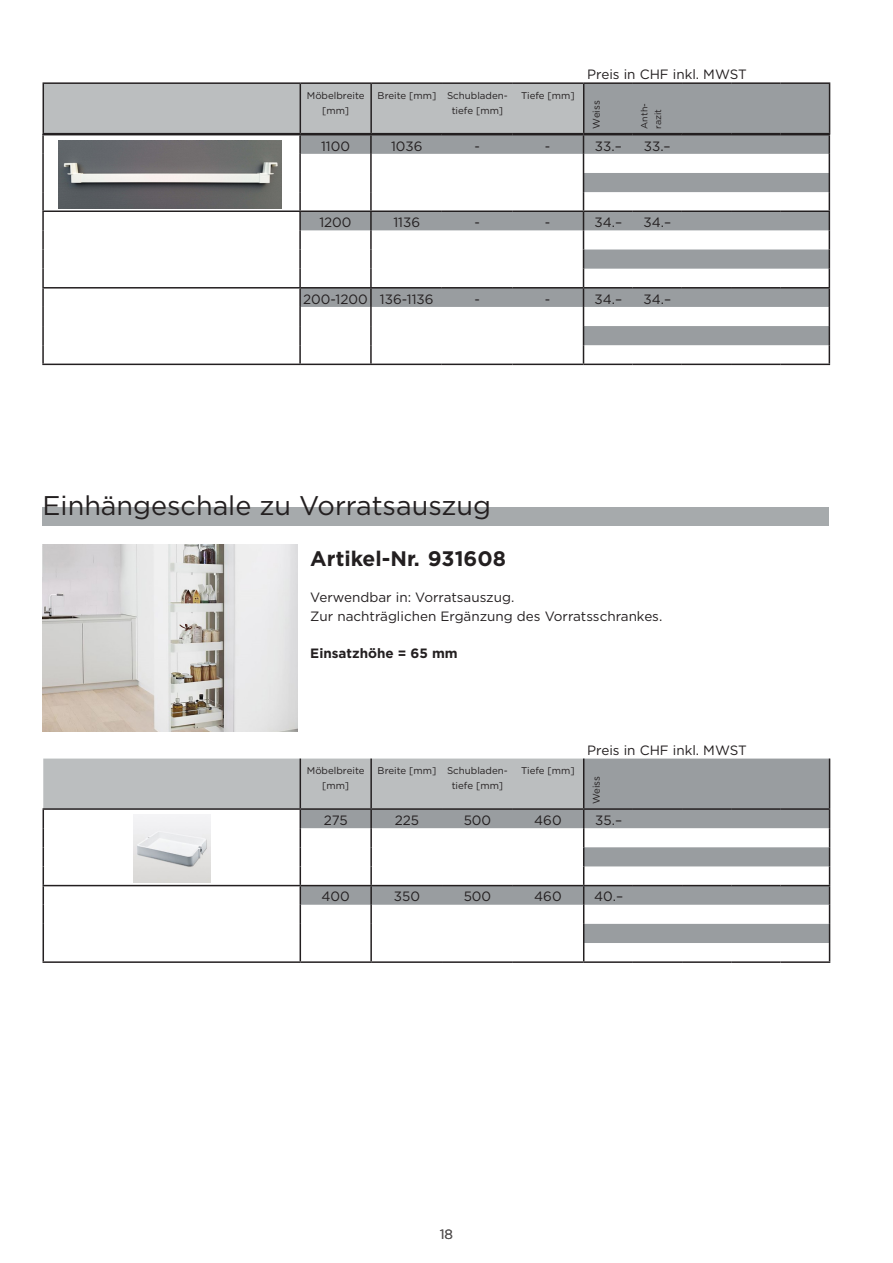
<style>
.page{position:relative;width:893px;height:1263px;background:#fff}
.page>*{position:absolute;margin:0;border:0;box-sizing:border-box;transform-origin:0 0}
.t1{font:27px "Gotham";color:#231f20}
.Art2{font:700 21px "Gotham";color:#231f20}
.tfz{font:13.5px "Gotham";color:#231f20}
.HK_Info_Body{font:13.5px "Gotham";color:#231f20}
.HK_Info_Body-2{font:700 13.5px "Gotham";color:#231f20}
.t2{font:13.5px "Gotham";color:#5a5757}
.htb{font:9.75px/15px "Gotham";color:#231f20;text-align:center}
.beschriftung{font:9.75px "Gotham";letter-spacing:-.005em;color:#231f20}
.beschriftung-2{font:9px/13.5px "Gotham";color:#231f20}
</style>
<div class="page">
<img style="left:43px;top:544px;width:255px;height:188px">
<div style="left:43px;top:507px;width:786px;height:19px;background:#a6aaac"></div>
<hr style="left:43px;top:82px;width:257px;height:2px;background:#231f20">
<hr style="left:300px;top:82px;width:71px;height:2px;background:#231f20">
<hr style="left:371px;top:82px;width:71px;height:2px;background:#231f20">
<hr style="left:442px;top:82px;width:71px;height:2px;background:#231f20">
<hr style="left:513px;top:82px;width:71px;height:2px;background:#231f20">
<hr style="left:584px;top:82px;width:49px;height:2px;background:#231f20">
<hr style="left:633px;top:82px;width:49px;height:2px;background:#231f20">
<hr style="left:682px;top:82px;width:49px;height:2px;background:#231f20">
<hr style="left:731px;top:82px;width:49px;height:2px;background:#231f20">
<hr style="left:780px;top:82px;width:50px;height:2px;background:#231f20">
<hr style="left:42px;top:364px;width:258px;height:1px;background:#231f20">
<svg style="left:42px;top:83px;width:788px;height:281px"></svg>
<hr style="left:300px;top:364px;width:71px;height:1px;background:#231f20">
<hr style="left:371px;top:364px;width:71px;height:1px;background:#231f20">
<hr style="left:442px;top:364px;width:71px;height:1px;background:#231f20">
<hr style="left:513px;top:364px;width:70px;height:1px;background:#231f20">
<hr style="left:583px;top:364px;width:50px;height:1px;background:#231f20">
<hr style="left:633px;top:364px;width:49px;height:1px;background:#231f20">
<hr style="left:682px;top:364px;width:49px;height:1px;background:#231f20">
<hr style="left:731px;top:364px;width:49px;height:1px;background:#231f20">
<hr style="left:780px;top:364px;width:50px;height:1px;background:#231f20">
<hr style="left:42px;top:134px;width:258px;height:1px;background:#231f20">
<hr style="left:300px;top:134px;width:71px;height:1px;background:#231f20">
<hr style="left:371px;top:134px;width:71px;height:1px;background:#231f20">
<hr style="left:442px;top:134px;width:71px;height:1px;background:#231f20">
<hr style="left:513px;top:134px;width:70px;height:1px;background:#231f20">
<hr style="left:583px;top:134px;width:50px;height:1px;background:#231f20">
<hr style="left:633px;top:134px;width:49px;height:1px;background:#231f20">
<hr style="left:682px;top:134px;width:49px;height:1px;background:#231f20">
<hr style="left:731px;top:134px;width:49px;height:1px;background:#231f20">
<hr style="left:780px;top:134px;width:50px;height:1px;background:#231f20">
<hr style="left:42px;top:210px;width:258px;height:2px;background:#231f20">
<hr style="left:300px;top:210px;width:71px;height:2px;background:#231f20">
<hr style="left:371px;top:210px;width:71px;height:2px;background:#231f20">
<hr style="left:442px;top:210px;width:71px;height:2px;background:#231f20">
<hr style="left:513px;top:210px;width:70px;height:2px;background:#231f20">
<hr style="left:583px;top:210px;width:50px;height:2px;background:#231f20">
<hr style="left:633px;top:210px;width:49px;height:2px;background:#231f20">
<hr style="left:682px;top:210px;width:49px;height:2px;background:#231f20">
<hr style="left:731px;top:210px;width:49px;height:2px;background:#231f20">
<hr style="left:780px;top:210px;width:50px;height:2px;background:#231f20">
<hr style="left:42px;top:287px;width:258px;height:2px;background:#231f20">
<hr style="left:300px;top:287px;width:71px;height:2px;background:#231f20">
<hr style="left:371px;top:287px;width:71px;height:2px;background:#231f20">
<hr style="left:442px;top:287px;width:71px;height:2px;background:#231f20">
<hr style="left:513px;top:287px;width:70px;height:2px;background:#231f20">
<hr style="left:583px;top:287px;width:50px;height:2px;background:#231f20">
<hr style="left:633px;top:287px;width:49px;height:2px;background:#231f20">
<hr style="left:682px;top:287px;width:49px;height:2px;background:#231f20">
<hr style="left:731px;top:287px;width:49px;height:2px;background:#231f20">
<hr style="left:780px;top:287px;width:50px;height:2px;background:#231f20">
<img style="left:59px;top:140px;width:223px;height:69px">
<svg style="left:584px;top:758px;width:245px;height:185px;fill:#999da0"></svg>
<hr style="left:43px;top:961px;width:257px;height:2px;background:#231f20">
<svg style="left:43px;top:758px;width:541px;height:203px"></svg>
<hr style="left:829px;top:758px;width:1px;height:50px;background:#231f20">
<svg style="left:829px;top:810px;width:1px;height:151px"></svg>
<hr style="left:300px;top:961px;width:71px;height:2px;background:#231f20">
<hr style="left:371px;top:961px;width:71px;height:2px;background:#231f20">
<hr style="left:442px;top:961px;width:71px;height:2px;background:#231f20">
<hr style="left:513px;top:961px;width:71px;height:2px;background:#231f20">
<hr style="left:584px;top:961px;width:49px;height:2px;background:#231f20">
<hr style="left:633px;top:961px;width:49px;height:2px;background:#231f20">
<hr style="left:682px;top:961px;width:49px;height:2px;background:#231f20">
<hr style="left:731px;top:961px;width:49px;height:2px;background:#231f20">
<hr style="left:780px;top:961px;width:50px;height:2px;background:#231f20">
<hr style="left:43px;top:808px;width:257px;height:2px;background:#231f20">
<hr style="left:300px;top:808px;width:71px;height:2px;background:#231f20">
<hr style="left:371px;top:808px;width:71px;height:2px;background:#231f20">
<hr style="left:442px;top:808px;width:71px;height:2px;background:#231f20">
<hr style="left:513px;top:808px;width:71px;height:2px;background:#231f20">
<hr style="left:584px;top:808px;width:49px;height:2px;background:#231f20">
<hr style="left:633px;top:808px;width:49px;height:2px;background:#231f20">
<hr style="left:682px;top:808px;width:49px;height:2px;background:#231f20">
<hr style="left:731px;top:808px;width:49px;height:2px;background:#231f20">
<hr style="left:780px;top:808px;width:50px;height:2px;background:#231f20">
<hr style="left:43px;top:885px;width:257px;height:1px;background:#231f20">
<hr style="left:300px;top:885px;width:71px;height:1px;background:#231f20">
<hr style="left:371px;top:885px;width:71px;height:1px;background:#231f20">
<hr style="left:442px;top:885px;width:71px;height:1px;background:#231f20">
<hr style="left:513px;top:885px;width:71px;height:1px;background:#231f20">
<hr style="left:584px;top:885px;width:49px;height:1px;background:#231f20">
<hr style="left:633px;top:885px;width:49px;height:1px;background:#231f20">
<hr style="left:682px;top:885px;width:49px;height:1px;background:#231f20">
<hr style="left:731px;top:885px;width:49px;height:1px;background:#231f20">
<hr style="left:780px;top:885px;width:50px;height:1px;background:#231f20">
<img style="left:133px;top:814px;width:77px;height:68px">
<p class="htb" style="left:307px;top:88px;width:59px">Möbelbreite [mm]</p>
<p class="htb" style="left:378px;top:88px;width:60px">Breite [mm]</p>
<p class="htb" style="left:447px;top:88px;width:62px">Schubladen&shy;tiefe [mm]</p>
<p class="htb" style="left:521px;top:88px;width:55px">Tiefe [mm]</p>
<p class="tfz" style="left:587px;top:65px;width:161px">Preis in CHF inkl. MWST</p>
<p class="beschriftung" style="left:590px;top:129px;width:30px;rotate:-90deg">Weiss</p>
<p class="beschriftung-2" style="left:637px;top:129px;width:27px;rotate:-90deg">Anth&shy;razit</p>
<p class="tfz" style="left:321px;top:137px;width:30px">1100</p>
<p class="tfz" style="left:391px;top:137px;width:33px">1036</p>
<p class="tfz" style="left:474px;top:137px;width:7px">-</p>
<p class="tfz" style="left:545px;top:137px;width:7px">-</p>
<p class="tfz" style="left:595px;top:137px;width:28px">33.–</p>
<p class="tfz" style="left:644px;top:137px;width:28px">33.–</p>
<p class="tfz" style="left:319px;top:214px;width:34px">1200</p>
<p class="tfz" style="left:393px;top:214px;width:28px">1136</p>
<p class="tfz" style="left:474px;top:214px;width:7px">-</p>
<p class="tfz" style="left:545px;top:214px;width:7px">-</p>
<p class="tfz" style="left:595px;top:214px;width:29px">34.–</p>
<p class="tfz" style="left:643px;top:214px;width:29px">34.–</p>
<p class="tfz" style="left:303px;top:290px;width:66px">200-1200</p>
<p class="tfz" style="left:380px;top:290px;width:55px">136-1136</p>
<p class="tfz" style="left:474px;top:290px;width:7px">-</p>
<p class="tfz" style="left:545px;top:290px;width:7px">-</p>
<p class="tfz" style="left:595px;top:290px;width:29px">34.–</p>
<p class="tfz" style="left:643px;top:290px;width:29px">34.–</p>
<p class="t1" style="left:43px;top:488px;width:450px">Einhängeschale zu Vorratsauszug</p>
<p class="Art2" style="left:310px;top:544px;width:197px">Artikel-Nr. 931608</p>
<p class="HK_Info_Body" style="left:310px;top:589px;width:206px">Verwendbar in: Vorratsauszug.</p>
<p class="HK_Info_Body" style="left:310px;top:607px;width:353px">Zur nachträglichen Ergänzung des Vorratsschrankes.</p>
<p class="HK_Info_Body-2" style="left:310px;top:644px;width:149px">Einsatzhöhe = 65 mm</p>
<p class="htb" style="left:307px;top:763px;width:59px">Möbelbreite [mm]</p>
<p class="htb" style="left:378px;top:763px;width:60px">Breite [mm]</p>
<p class="htb" style="left:447px;top:763px;width:62px">Schubladen&shy;tiefe [mm]</p>
<p class="htb" style="left:521px;top:763px;width:55px">Tiefe [mm]</p>
<p class="tfz" style="left:587px;top:741px;width:161px">Preis in CHF inkl. MWST</p>
<p class="beschriftung" style="left:590px;top:804px;width:30px;rotate:-90deg">Weiss</p>
<p class="tfz" style="left:324px;top:811px;width:25px">275</p>
<p class="tfz" style="left:395px;top:811px;width:26px">225</p>
<p class="tfz" style="left:464px;top:811px;width:29px">500</p>
<p class="tfz" style="left:534px;top:811px;width:29px">460</p>
<p class="tfz" style="left:595px;top:811px;width:28px">35.–</p>
<p class="tfz" style="left:322px;top:888px;width:30px">400</p>
<p class="tfz" style="left:394px;top:888px;width:28px">350</p>
<p class="tfz" style="left:464px;top:888px;width:29px">500</p>
<p class="tfz" style="left:534px;top:888px;width:29px">460</p>
<p class="tfz" style="left:594px;top:888px;width:30px">40.–</p>
<p class="t2" style="left:440px;top:1225px;width:15px">18</p>
</div>
